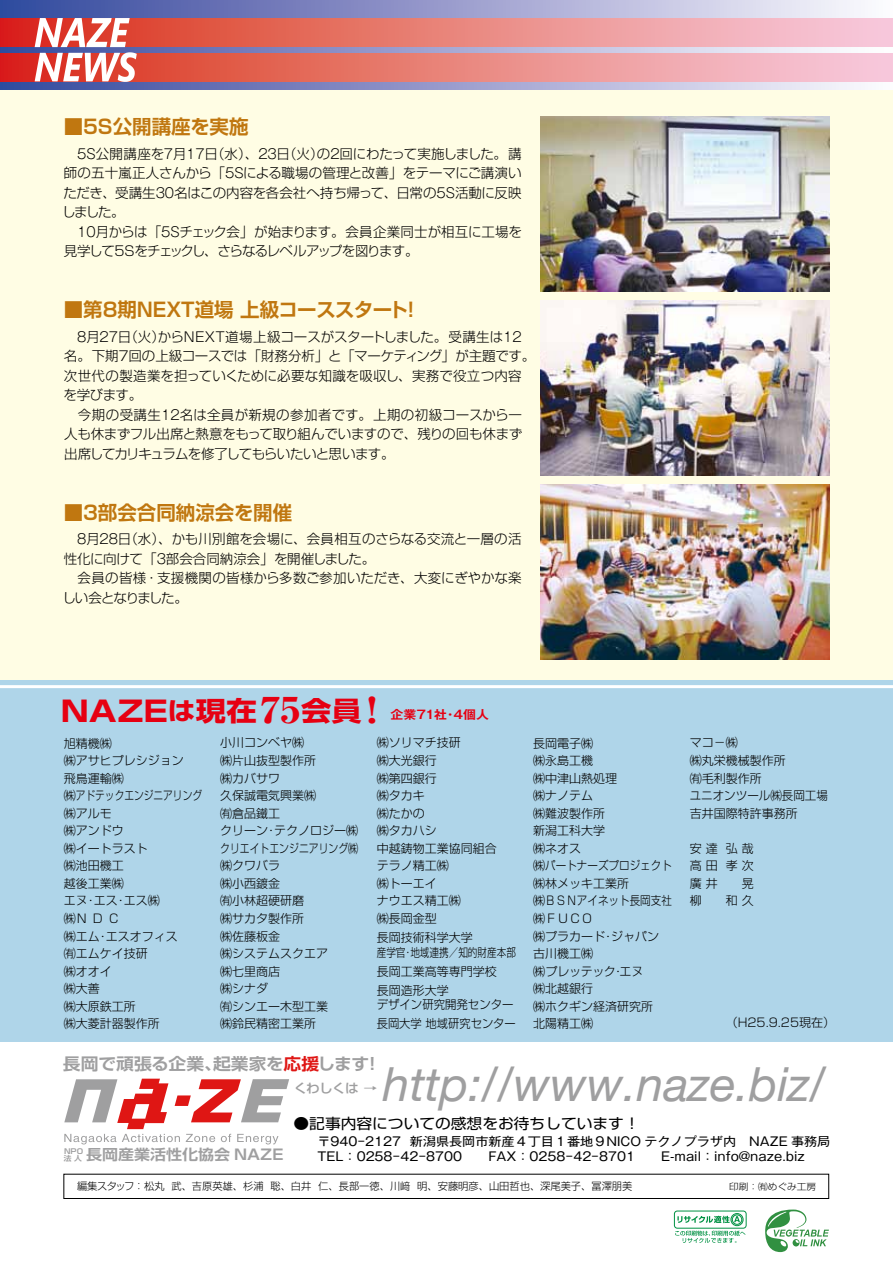
<style>
.page{position:relative;width:893px;height:1263px;background:#fff}
.page>*{position:absolute;margin:0;border:0;box-sizing:border-box;transform-origin:0 0}
.t1{font:italic 46.95px "Helvetica Neue";color:#9f9fa0}
.t2{font:700 28.5px "Shin Go Pro";color:#e60012;scale:1.13 1}
.t3{font:700 19.5px "Shin Go Pro De";letter-spacing:-.08em;color:#c07710}
.t4{font:700 19.5px "Shin Go Pro De";color:#c07710}
.t5{font:700 19.5px "Shin Go Pro De";letter-spacing:-.005em;color:#c07710}
.t6{font:700 16.5px "Shin Go Pro De";color:#9f9fa0;scale:1.08 1}
.t7{font:14.55px "Shin Go Pro";color:#000;scale:1.08 1}
.t8{font:700 14.55px "Shin Go Pro De";color:#9f9fa0;scale:1.1 1}
.t9{font:300 13.5px/19.5px "Shin Go Pro";letter-spacing:-.02em;color:#000;text-align:justify}
.t10{font:300 13.5px/19.5px "Shin Go Pro";color:#000}
.t11{font:300 13.5px/19.5px "Shin Go Pro";letter-spacing:-.05em;color:#000}
.t12{font:500 12.75px "Shin Go Pro";letter-spacing:-.065em;color:#9f9fa0;scale:1.08 1}
.t13{font:12.15px/15.3px "Gothic MB101 Pro";color:#000;scale:1.08 1}
.t14{font:300 12px/17.5px "Shin Go Pro";color:#000}
.t15{font:300 12px/19px "Shin Go Pro";color:#000;scale:.95 1}
.t16{font:700 11.85px "Gothic MB101 Pro De";letter-spacing:-.005em;color:#e60012;scale:1.09 1}
.t17{font:300 10.2px "Shin Go Pro";color:#000}
.t18{font:300 9px "Shin Go Pro";color:#000;scale:1.08 1}
.t19{font:700 7.2px "Shin Go Pro De";color:#9f9fa0;scale:1.1 1}
.s1{font-family:"Gothic MB101 Pro"}
.s2{font-size:24.45px}
.s3{font-size:26.7px}
.s4{font-family:"Ryumin Pro";font-weight:800;font-size:35.7px}
.s5{color:#df1614}
.s6{font-size:7.2px}
</style>
<div class="page">
<div style="left:0;top:0;width:893px;height:1042px;background:#fffde4"></div>
<div style="left:0;top:0;width:893px;height:89px;background:linear-gradient(to right,#32449c,#fff9fe)"></div>
<svg style="left:0;top:18px;width:893px;height:64px"></svg>
<svg style="left:0;top:47px;width:893px;height:6px"></svg>
<svg style="left:35px;top:18px;width:102px;height:64px"></svg>
<div style="left:0;top:680px;width:893px;height:362px;background:#afd5e9"></div>
<hr style="left:0;top:685px;width:893px;height:3px;background:#fff">
<svg style="left:64px;top:1079px;width:225px;height:65px"></svg>
<div style="left:64px;top:1174px;width:765px;height:25px;border:1px solid #000"></div>
<div style="left:674px;top:1210px;width:72px;height:18px;border:1px solid #009143;border-radius:3px"></div>
<svg style="left:675px;top:1213px;width:70px;height:30px"></svg>
<svg style="left:765px;top:1209px;width:64px;height:43px"></svg>
<img style="left:540px;top:117px;width:289px;height:174px">
<img style="left:540px;top:301px;width:289px;height:174px">
<img style="left:540px;top:485px;width:289px;height:174px">
<h3 class="t5" style="left:64px;top:111px;width:186px">■５Ｓ公開講座を実施</h3>
<p class="t9" style="left:62px;top:142px;width:461px;text-indent:15px"><span class="s1">5S</span>公開講座を<span class="s1">7</span>月<span class="s1">17</span>日（水）、<span class="s1">23</span>日（火）の<span class="s1">2</span>回にわたって実施しました。講師の五十嵐正人さんから「<span class="s1">5S</span>による職場の管理と改善」をテーマにご講演いただき、受講生<span class="s1">30</span>名はこの内容を各会社へ持ち帰って、日常の<span class="s1">5S</span>活動に反映しました。</p>
<p class="t11" style="left:64px;top:220px;width:460px;text-indent:14px"><span class="s1">10</span>月からは「<span class="s1">5S</span>チェック会」が始まります。会員企業同士が相互に工場を見学して５Ｓをチェックし、さらなるレベルアップを図ります。</p>
<h3 class="t3" style="left:64px;top:294px;width:358px">■第８期ＮＥＸＴ道場 上級コーススタート！</h3>
<p class="t9" style="left:64px;top:325px;width:473px;text-align:left;text-indent:14px"><span class="s1">8</span>月<span class="s1">27</span>日（火）からＮＥＸＴ道場上級コースがスタートしました。受講生は<span class="s1">12</span>名。下期７回の上級コースでは「財務分析」と「マーケティング」が主題です。次世代の製造業を担っていくために必要な知識を吸収し、実務で役立つ内容を学びます。</p>
<p class="t9" style="left:64px;top:403px;width:460px;text-indent:14px">今期の受講生<span class="s1">12</span>名は全員が新規の参加者です。上期の初級コースから一人も休まずフル出席と熱意をもって取り組んでいますので、残りの回も休まず出席してカリキュラムを修了してもらいたいと思います。</p>
<h3 class="t4" style="left:64px;top:496px;width:230px">■３部会合同納涼会を開催</h3>
<p class="t10" style="left:64px;top:528px;width:459px;text-indent:14px"><span class="s1">8</span>月<span class="s1">28</span>日（水）、かも川別館を会場に、会員相互のさらなる交流と一層の活性化に向けて「<span class="s1">3</span>部会合同納涼会」を開催しました。</p>
<p class="t10" style="left:62px;top:567px;width:461px;text-indent:15px">会員の皆様・支援機関の皆様から多数ご参加いただき、大変にぎやかな楽しい会となりました。</p>
<h2 class="t2" style="left:61px;top:688px;width:282px">NAZE<span class="s2">は</span><span class="s3">現在</span><span class="s4">75</span><span class="s3">会員</span> <span class="s4">!</span></h2>
<p class="t16" style="left:390px;top:704px;width:92px">企業71社・4個人</p>
<p class="t14" style="left:64px;top:733px;width:140px">旭精機㈱<br>㈱アサヒプレシジョン<br>飛鳥運輸㈱<br>㈱アドテックエンジニアリング㈱アルモ<br>㈱アンドウ<br>㈱イートラスト<br>㈱池田機工<br>越後工業㈱<br>エヌ・エス・エス㈱<br>㈱Ｎ Ｄ Ｃ<br>㈱エム・エスオフィス<br>㈲エムケイ技研<br>㈱オオイ<br>㈱大善<br>㈱大原鉄工所<br>㈱大菱計器製作所</p>
<p class="t14" style="left:220px;top:733px;width:140px">小川コンベヤ㈱<br>㈱片山抜型製作所<br>㈱カバサワ<br>久保誠電気興業㈱<br>㈲倉品鐵工<br>クリーン・テクノロジー㈱クリエイトエンジニアリング㈱㈱クワバラ<br>㈱小西鍍金<br>㈲小林超硬研磨<br>㈱サカタ製作所<br>㈱佐藤板金<br>㈱システムスクエア<br>㈱七里商店<br>㈱シナダ<br>㈲シンエー木型工業<br>㈱鈴民精密工業所</p>
<p class="t14" style="left:377px;top:733px;width:122px">㈱ソリマチ技研<br>㈱大光銀行<br>㈱第四銀行<br>㈱タカキ<br>㈱たかの<br>㈱タカハシ<br>中越鋳物工業協同組合テラノ精工㈱<br>㈱トーエイ<br>ナウエス精工㈱<br>㈱長岡金型</p>
<p class="t14" style="left:377px;top:928px;width:141px;line-height:14.7px">長岡技術科学大学<br>産学官・地域連携／知的財産本部</p>
<p class="t14" style="left:377px;top:960px;width:121px;line-height:19px">長岡工業高等専門学校長岡造形大学</p>
<p class="t15" style="left:377px;top:994px;width:148px">デザイン研究開発センター長岡大学 地域研究センター</p>
<p class="t14" style="left:533px;top:733px;width:140px">長岡電子㈱<br>㈱永島工機<br>㈱中津山熱処理<br>㈱ナノテム<br>㈱難波製作所<br>新潟工科大学<br>㈱ネオス<br>㈱パートナーズプロジェクト㈱林メッキ工業所<br>㈱ＢＳＮアイネット長岡支社㈱ＦＵＣＯ<br>㈱プラカード･ジャパン古川機工㈱<br>㈱プレッテック・エヌ<br>㈱北越銀行<br>㈱ホクギン経済研究所<br>北陽精工㈱</p>
<p class="t14" style="left:690px;top:733px;width:140px">マコ−㈱<br>㈱丸栄機械製作所<br>㈲毛利製作所<br>ユニオンツール㈱長岡工場吉井国際特許事務所</p>
<p class="t14" style="left:690px;top:838px;width:65px;text-align:justify">安 達 弘 哉高 田 孝 次廣 井 　 晃柳 　 和 久</p>
<p class="t14" style="left:726px;top:1012px;width:111px">（H25.9.25現在）</p>
<h3 class="t6" style="left:63px;top:1050px;width:296px">長岡で頑張る企業、起業家を<span class="s5">応援</span>します！</h3>
<h1 class="t1" style="left:383px;top:1056px;width:444px">http://www.naze.biz/</h1>
<p class="t12" style="left:294px;top:1077px;width:79px">くわしくは →</p>
<p class="t8" style="left:64px;top:1143px;width:201px"><span class="s6">法 人</span> 長岡産業活性化協会 NAZE</p>
<p class="t19" style="left:64px;top:1145px;width:19px">NPO</p>
<p class="t7" style="left:294px;top:1111px;width:322px">●記事内容についての感想をお待ちしています！</p>
<p class="t13" style="left:317px;top:1132px;width:476px">〒940－2127 新潟県長岡市新産４丁目１番地９NICO テクノプラザ内　NAZE 事務局<br>TEL：0258－42－8700　　FAX：0258－42－8701　　E-mail：info@naze.biz</p>
<p class="t17" style="left:77px;top:1178px;width:557px">編集スタッフ：松丸 武、吉原英雄、杉浦 聡、白井 仁、長部一徳、川﨑 明、安藤明彦、山田哲也、深尾美子、冨澤朋美</p>
<p class="t18" style="left:729px;top:1179px;width:82px">印刷：㈲めぐみ工房</p>
</div>
